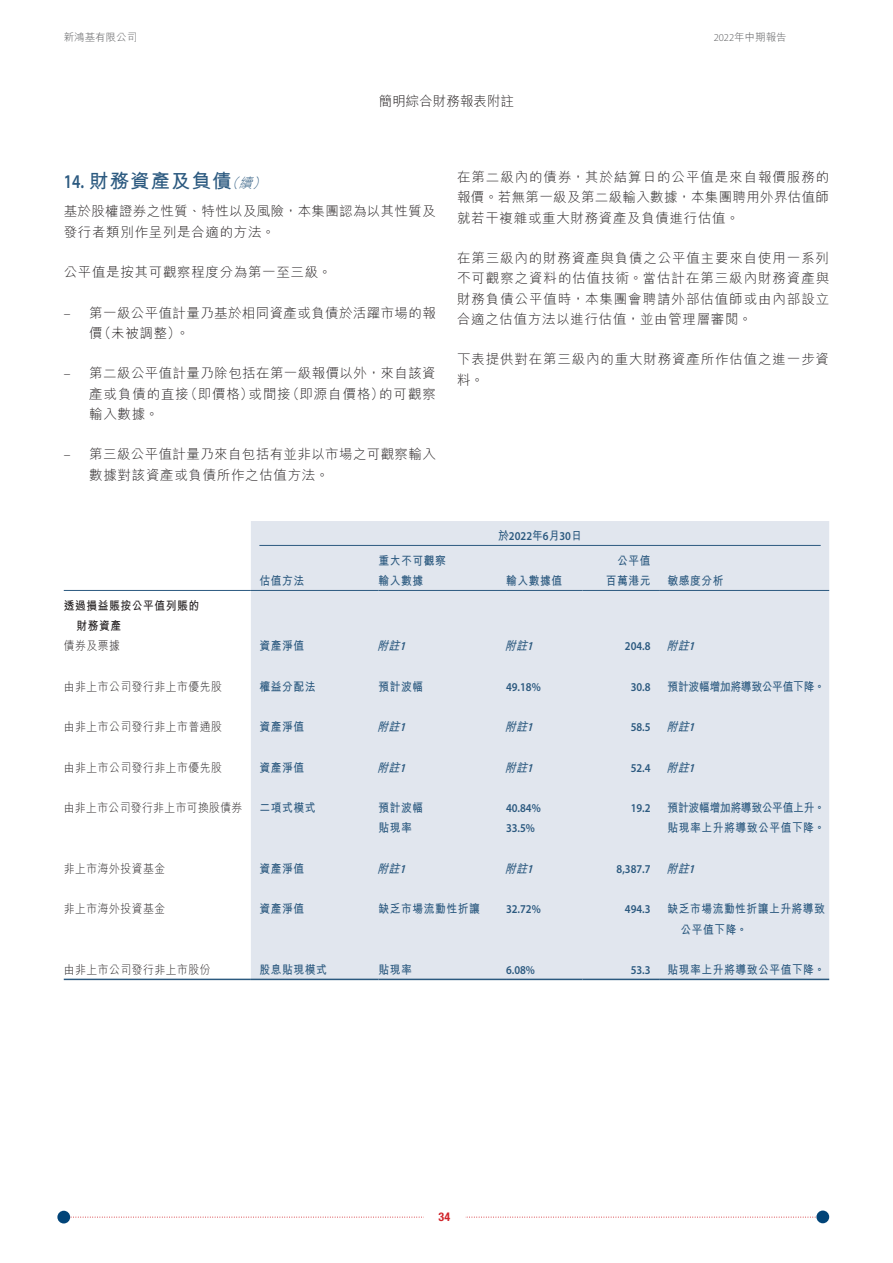
<style>
.page{position:relative;width:893px;height:1263px;background:#fff}
.page>*{position:absolute;margin:0;border:0;box-sizing:border-box;transform-origin:0 0}
._01_H1{font:700 19.5px "M Hei HK";letter-spacing:.05em;color:#2b597f}
._00_txt{font:300 13.5px/20.2px "M Hei HK";letter-spacing:.05em;color:#231f20;text-align:justify}
._00_txt-2{font:300 13.5px/20.2px "M Hei HK";letter-spacing:.03em;color:#231f20}
._00_txt-3{font:300 13.5px/20.2px "M Hei HK";letter-spacing:.025em;color:#231f20}
._00_txt-4{font:300 13.5px "M Hei HK";color:#231f20}
._50_Table_txt_sub{font:700 12px/20.2px "M Hei HK";letter-spacing:.045em;color:#2b597f;scale:.9 1}
._50_Table_txt_sub-2{font:300 12px "M Hei HK";letter-spacing:.05em;color:#231f20;scale:.9 1}
._50_Table_txt{font:600 12px "Myriad Pro";color:#2b597f;scale:.9 1}
._50_Table_txt-2{font:700 12px "M Hei HK";letter-spacing:.05em;color:#2b597f;scale:.9 1}
._50_Table_txt_sub-3{font:700 12px "M Hei HK";letter-spacing:-.03em;color:#2b597f;scale:.9 1}
._50_Table_txt_sub-4{font:italic 700 12px "M Hei HK";color:#2b597f;scale:.9 1}
._50_Table_txt_sub-5{font:700 12px/20.2px "M Hei HK";letter-spacing:.05em;color:#231f20;scale:.9 1}
._50_Table_txt-3{font:italic 700 12px "M Hei HK";color:#2b597f;scale:.9 1}
.t1{font:700 condensed 12px "Helvetica Neue LT Std";color:#d1232a}
.t2{font:300 10.5px "M Hei HK";color:#57585a}
.s1{font-family:"Myriad Pro"}
.s2{font-family:"Myriad Pro";font-weight:600}
.s3{font-weight:300;font-style:italic;font-size:13.5px}
.s4{font-family:"M Hei HK";font-weight:700}
</style>
<div class="page">
<svg style="left:70px;top:1217px;width:746px;height:1px"></svg>
<div style="left:816px;top:1210px;width:13px;height:13px;background:#014478;border-radius:50%"></div>
<div style="left:57px;top:1211px;width:13px;height:12px;background:#014478;border-radius:50%"></div>
<div style="left:424px;top:1196px;width:41px;height:41px;background:#fff;border-radius:50%"></div>
<div style="left:251px;top:521px;width:578px;height:458px;background:#e1e6ee"></div>
<hr style="left:259px;top:545px;width:562px;height:1px;background:#2b597f">
<hr style="left:64px;top:590px;width:187px;height:1px;background:#2b597f">
<hr style="left:251px;top:590px;width:127px;height:1px;background:#2b597f">
<hr style="left:378px;top:590px;width:128px;height:1px;background:#2b597f">
<hr style="left:506px;top:590px;width:77px;height:1px;background:#2b597f">
<hr style="left:583px;top:590px;width:76px;height:1px;background:#2b597f">
<hr style="left:659px;top:590px;width:170px;height:1px;background:#2b597f">
<hr style="left:64px;top:979px;width:187px;height:1px;background:#2b597f">
<hr style="left:251px;top:979px;width:127px;height:1px;background:#2b597f">
<hr style="left:378px;top:979px;width:128px;height:1px;background:#2b597f">
<hr style="left:506px;top:979px;width:77px;height:1px;background:#2b597f">
<hr style="left:583px;top:979px;width:76px;height:1px;background:#2b597f">
<hr style="left:659px;top:979px;width:170px;height:1px;background:#2b597f">
<p class="t2" style="left:64px;top:32px;width:75px">新鴻基有限公司</p>
<p class="t2" style="left:714px;top:32px;width:74px"><span class="s1">2022</span>年中期報告</p>
<p class="_00_txt-4" style="left:379px;top:94px;width:136px">簡明綜合財務報表附註</p>
<p class="_01_H1" style="left:64px;top:166px;width:207px"><span class="s2">14.</span> 財務資產及負債<span class="s3">（續）</span></p>
<p class="_00_txt-3" style="left:64px;top:201px;width:373px">基於股權證券之性質、特性以及風險，本集團認為以其性質及發行者類別作呈列是合適的方法。</p>
<p class="_00_txt" style="left:64px;top:262px;width:269px">公平值是按其可觀察程度分為第一至三級。</p>
<p class="_00_txt-2" style="left:89px;top:302px;width:348px;text-indent:-26px"><span class="s1">–</span> 第一級公平值計量乃基於相同資產或負債於活躍市場的報價（未被調整）。</p>
<p class="_00_txt" style="left:89px;top:363px;width:348px;text-indent:-26px"><span class="s1">–</span> 第二級公平值計量乃除包括在第一級報價以外，來自該資產或負債的直接（即價格）或間接（即源自價格）的可觀察輸入數據。</p>
<p class="_00_txt-2" style="left:89px;top:444px;width:348px;text-indent:-26px"><span class="s1">–</span> 第三級公平值計量乃來自包括有並非以市場之可觀察輸入數據對該資產或負債所作之估值方法。</p>
<p class="_00_txt" style="left:457px;top:167px;width:374px">在第二級內的債券，其於結算日的公平值是來自報價服務的報價。若無第一級及第二級輸入數據，本集團聘用外界估值師就若干複雜或重大財務資產及負債進行估值。</p>
<p class="_00_txt" style="left:457px;top:248px;width:374px">在第三級內的財務資產與負債之公平值主要來自使用一系列不可觀察之資料的估值技術。當估計在第三級內財務資產與財務負債公平值時，本集團會聘請外部估值師或由內部設立合適之估值方法以進行估值，並由管理層審閱。</p>
<p class="_00_txt" style="left:457px;top:349px;width:373px">下表提供對在第三級內的重大財務資產所作估值之進一步資料。</p>
<p class="_50_Table_txt" style="left:498px;top:528px;width:95px"><span class="s4">於</span>2022<span class="s4">年</span>6<span class="s4">月</span>30<span class="s4">日</span></p>
<p class="_50_Table_txt-2" style="left:259px;top:572px;width:51px">估值方法</p>
<p class="_50_Table_txt-2" style="left:378px;top:551px;width:76px">重大不可觀察</p>
<p class="_50_Table_txt-2" style="left:378px;top:572px;width:51px">輸入數據</p>
<p class="_50_Table_txt-2" style="left:506px;top:572px;width:64px">輸入數據值</p>
<p class="_50_Table_txt-2" style="left:617px;top:551px;width:39px">公平值</p>
<p class="_50_Table_txt-2" style="left:606px;top:572px;width:51px">百萬港元</p>
<p class="_50_Table_txt-2" style="left:668px;top:572px;width:64px">敏感度分析</p>
<p class="_50_Table_txt_sub-5" style="left:77px;top:594px;width:138px;text-indent:-13px">透過損益賬按公平值列賬的財務資產</p>
<p class="_50_Table_txt_sub-2" style="left:64px;top:639px;width:64px">債券及票據</p>
<p class="_50_Table_txt_sub" style="left:259px;top:634px;width:51px">資產淨值</p>
<p class="_50_Table_txt_sub-4" style="left:377px;top:637px;width:37px">附註<span class="s2">1</span></p>
<p class="_50_Table_txt_sub-4" style="left:505px;top:637px;width:37px">附註<span class="s2">1</span></p>
<p class="_50_Table_txt" style="left:625px;top:638px;width:30px">204.8</p>
<p class="_50_Table_txt_sub-4" style="left:666px;top:637px;width:37px">附註<span class="s2">1</span></p>
<p class="_50_Table_txt_sub-2" style="left:64px;top:680px;width:177px">由非上市公司發行非上市優先股</p>
<p class="_50_Table_txt_sub" style="left:259px;top:675px;width:64px">權益分配法</p>
<p class="_50_Table_txt_sub" style="left:378px;top:675px;width:51px">預計波幅</p>
<p class="_50_Table_txt" style="left:506px;top:679px;width:40px">49.18%</p>
<p class="_50_Table_txt" style="left:631px;top:679px;width:24px">30.8</p>
<p class="_50_Table_txt_sub-3" style="left:668px;top:677px;width:176px">預計波幅增加將導致公平值下降。</p>
<p class="_50_Table_txt_sub-2" style="left:64px;top:720px;width:177px">由非上市公司發行非上市普通股</p>
<p class="_50_Table_txt_sub" style="left:259px;top:715px;width:51px">資產淨值</p>
<p class="_50_Table_txt_sub-4" style="left:377px;top:718px;width:37px">附註<span class="s2">1</span></p>
<p class="_50_Table_txt-3" style="left:505px;top:718px;width:37px">附註<span class="s2">1</span></p>
<p class="_50_Table_txt" style="left:631px;top:719px;width:24px">58.5</p>
<p class="_50_Table_txt_sub-4" style="left:666px;top:718px;width:37px">附註<span class="s2">1</span></p>
<p class="_50_Table_txt_sub-2" style="left:64px;top:761px;width:177px">由非上市公司發行非上市優先股</p>
<p class="_50_Table_txt_sub" style="left:259px;top:756px;width:51px">資產淨值</p>
<p class="_50_Table_txt_sub-4" style="left:377px;top:758px;width:37px">附註<span class="s2">1</span></p>
<p class="_50_Table_txt-3" style="left:505px;top:758px;width:37px">附註<span class="s2">1</span></p>
<p class="_50_Table_txt" style="left:631px;top:760px;width:24px">52.4</p>
<p class="_50_Table_txt_sub-4" style="left:666px;top:758px;width:37px">附註<span class="s2">1</span></p>
<p class="_50_Table_txt_sub-2" style="left:64px;top:801px;width:200px">由非上市公司發行非上市可換股債券</p>
<p class="_50_Table_txt_sub" style="left:259px;top:796px;width:64px">二項式模式</p>
<p class="_50_Table_txt_sub" style="left:378px;top:796px;width:51px">預計波幅</p>
<p class="_50_Table_txt_sub" style="left:378px;top:817px;width:39px">貼現率</p>
<p class="_50_Table_txt" style="left:631px;top:800px;width:24px">19.2</p>
<p class="_50_Table_txt_sub-3" style="left:668px;top:799px;width:176px">預計波幅增加將導致公平值上升。</p>
<p class="_50_Table_txt_sub" style="left:668px;top:817px;width:176px">貼現率上升將導致公平值下降。</p>
<p class="_50_Table_txt" style="left:506px;top:800px;width:40px">40.84%</p>
<p class="_50_Table_txt" style="left:506px;top:821px;width:34px">33.5%</p>
<p class="_50_Table_txt_sub-2" style="left:64px;top:862px;width:114px">非上市海外投資基金</p>
<p class="_50_Table_txt_sub" style="left:259px;top:857px;width:51px">資產淨值</p>
<p class="_50_Table_txt-3" style="left:377px;top:860px;width:37px">附註<span class="s2">1</span></p>
<p class="_50_Table_txt-3" style="left:505px;top:860px;width:37px">附註<span class="s2">1</span></p>
<p class="_50_Table_txt" style="left:617px;top:861px;width:39px">8,387.7</p>
<p class="_50_Table_txt-3" style="left:666px;top:860px;width:37px">附註<span class="s2">1</span></p>
<p class="_50_Table_txt_sub-2" style="left:64px;top:903px;width:114px">非上市海外投資基金</p>
<p class="_50_Table_txt_sub" style="left:259px;top:898px;width:51px">資產淨值</p>
<p class="_50_Table_txt_sub" style="left:378px;top:898px;width:114px">缺乏市場流動性折讓</p>
<p class="_50_Table_txt" style="left:506px;top:902px;width:40px">32.72%</p>
<p class="_50_Table_txt" style="left:625px;top:902px;width:30px">494.3</p>
<p class="_50_Table_txt_sub" style="left:680px;top:898px;width:162px;text-indent:-13px">缺乏市場流動性折讓上升將導致公平值下降。</p>
<p class="_50_Table_txt_sub-2" style="left:64px;top:963px;width:165px">由非上市公司發行非上市股份</p>
<p class="_50_Table_txt_sub" style="left:259px;top:958px;width:77px">股息貼現模式</p>
<p class="_50_Table_txt_sub" style="left:378px;top:958px;width:39px">貼現率</p>
<p class="_50_Table_txt" style="left:506px;top:962px;width:34px">6.08%</p>
<p class="_50_Table_txt" style="left:631px;top:962px;width:24px">53.3</p>
<p class="_50_Table_txt_sub" style="left:668px;top:958px;width:176px">貼現率上升將導致公平值下降。</p>
<p class="t1" style="left:439px;top:1209px;width:13px">34</p>
</div>
